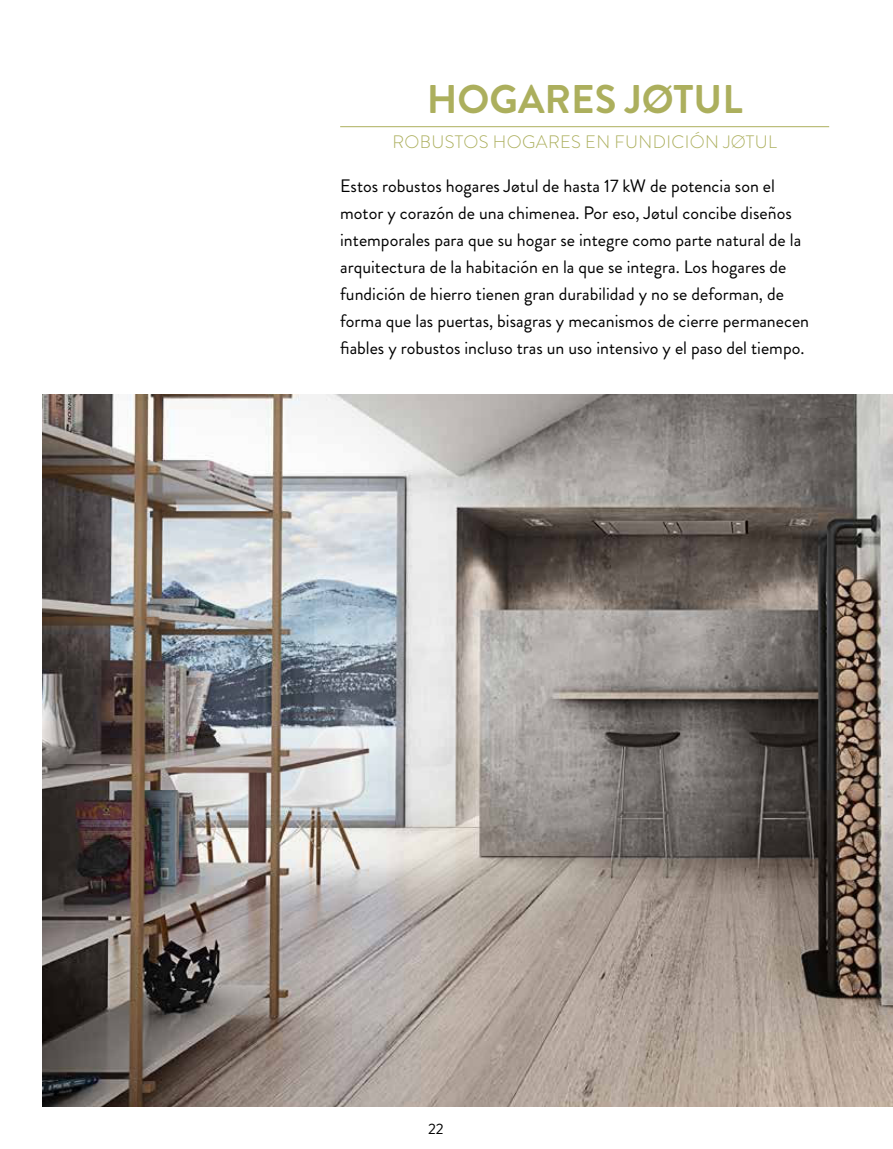
<style>
.page{position:relative;width:893px;height:1149px;background:#fff}
.page>*{position:absolute;margin:0;border:0;box-sizing:border-box;transform-origin:0 0}
.t1{font:700 40.05px "Brandon Grotesque";color:#acaf5d}
.t2{font:18px/27px "Brandon Grotesque";color:#000}
.t3{font:300 18px "Brandon Grotesque";letter-spacing:.02em;color:#acaf5d}
.t4{font:15px "Brandon Grotesque";color:#000}
</style>
<div class="page">
<img style="left:43px;top:394px;width:850px;height:712px">
<hr style="left:340px;top:126px;width:489px;height:1px;background:#acaf5d">
<h1 class="t1" style="left:427px;top:76px;width:317px">HOGARES JØTUL</h1>
<p class="t3" style="left:392px;top:131px;width:386px">ROBUSTOS HOGARES EN FUNDICIÓN JØTUL</p>
<p class="t2" style="left:340px;top:173px;width:470px">Estos robustos hogares Jøtul de hasta 17 kW de potencia son el motor y corazón de una chimenea. Por eso, Jøtul concibe diseños intemporales para que su hogar se integre como parte natural de la arquitectura de la habitación en la que se integra. Los hogares de fundición de hierro tienen gran durabilidad y no se deforman, de forma que las puertas, bisagras y mecanismos de cierre permanecen fiables y robustos incluso tras un uso intensivo y el paso del tiempo.</p>
<p class="t4" style="left:428px;top:1119px;width:17px">22</p>
</div>
